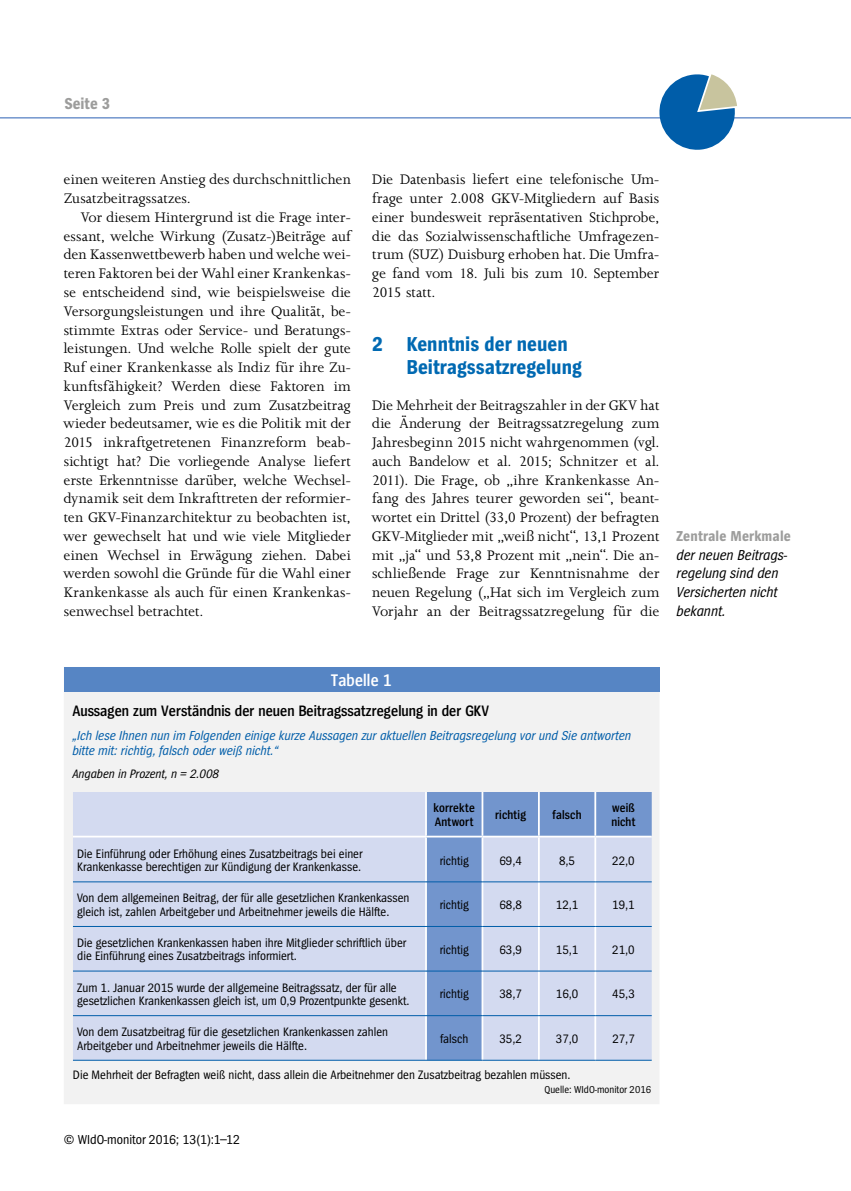
<style>
.page{position:relative;width:851px;height:1191px;background:#fff}
.page>*{position:absolute;margin:0;border:0;box-sizing:border-box;transform-origin:0 0}
.t1{font:700 21px/22.5px "Spiegel Cd";color:#0069b2}
.t2{font:600 17.55px "Spiegel Cd";letter-spacing:.01em;color:#fff}
.t3{font:700 16.5px "Spiegel Cd";color:#9d9d9c}
.t4{font:15.9px/18.8px "Joanna MT Pro";color:#000;text-align:justify}
.t5{font:600 15.75px "Spiegel Cd";color:#000}
.t6{font:italic 15px/18.8px "Spiegel Cd";color:#000}
.t7{font:700 15px "Spiegel Cd";letter-spacing:.01em;color:#9d9d9c}
.t8{font:italic 13.5px/15px "Spiegel Cd";color:#005da9}
.t9{font:13.5px "Spiegel Cd";color:#000}
.t10{font:12.75px/13.5px "Spiegel Cd";color:#000}
.t11{font:600 12.75px/13.5px "Spiegel Cd";letter-spacing:.01em;color:#000}
.t12{font:italic 12.75px "Spiegel Cd";color:#000}
.t13{font:10.5px "Spiegel Cd";color:#000}
</style>
<div class="page">
<hr style="left:0;top:117px;width:850px;height:2px;background:#7295cd">
<svg style="left:659px;top:74px;width:78px;height:76px"></svg>
<div style="left:64px;top:691px;width:595px;height:413px;background:#f2f2f2"></div>
<div style="left:64px;top:667px;width:595px;height:24px;background:#5685c4"></div>
<div style="left:73px;top:792px;width:352px;height:268px;background:#d3daf0"></div>
<svg style="left:427px;top:792px;width:224px;height:268px;background:#aec0e2"></svg>
<hr style="left:538px;top:837px;width:1px;height:44px;background:#fff">
<hr style="left:538px;top:882px;width:1px;height:44px;background:#fff">
<hr style="left:538px;top:926px;width:1px;height:44px;background:#fff">
<hr style="left:538px;top:971px;width:1px;height:44px;background:#fff">
<hr style="left:538px;top:1016px;width:1px;height:44px;background:#fff">
<hr style="left:538px;top:792px;width:1px;height:43px;background:#fff">
<hr style="left:594px;top:792px;width:2px;height:43px;background:#fff">
<hr style="left:594px;top:837px;width:2px;height:44px;background:#fff">
<hr style="left:594px;top:882px;width:2px;height:44px;background:#fff">
<hr style="left:594px;top:926px;width:2px;height:44px;background:#fff">
<hr style="left:594px;top:971px;width:2px;height:44px;background:#fff">
<hr style="left:594px;top:1016px;width:2px;height:44px;background:#fff">
<hr style="left:425px;top:792px;width:2px;height:43px;background:#fff">
<hr style="left:481px;top:792px;width:2px;height:43px;background:#fff">
<hr style="left:425px;top:837px;width:2px;height:44px;background:#fff">
<hr style="left:481px;top:837px;width:2px;height:44px;background:#fff">
<hr style="left:425px;top:882px;width:2px;height:44px;background:#fff">
<hr style="left:481px;top:882px;width:2px;height:44px;background:#fff">
<hr style="left:425px;top:926px;width:2px;height:44px;background:#fff">
<hr style="left:481px;top:926px;width:2px;height:44px;background:#fff">
<hr style="left:425px;top:971px;width:2px;height:44px;background:#fff">
<hr style="left:481px;top:971px;width:2px;height:44px;background:#fff">
<hr style="left:425px;top:1016px;width:2px;height:44px;background:#fff">
<hr style="left:481px;top:1016px;width:2px;height:44px;background:#fff">
<hr style="left:73px;top:835px;width:353px;height:2px;background:#fff">
<hr style="left:426px;top:835px;width:56px;height:2px;background:#fff">
<hr style="left:482px;top:835px;width:57px;height:2px;background:#fff">
<hr style="left:539px;top:835px;width:56px;height:2px;background:#fff">
<hr style="left:595px;top:835px;width:56px;height:2px;background:#fff">
<hr style="left:73px;top:926px;width:353px;height:1px;background:#005da9">
<hr style="left:426px;top:926px;width:56px;height:1px;background:#005da9">
<hr style="left:482px;top:926px;width:57px;height:1px;background:#005da9">
<hr style="left:539px;top:926px;width:56px;height:1px;background:#005da9">
<hr style="left:595px;top:926px;width:56px;height:1px;background:#005da9">
<hr style="left:73px;top:970px;width:353px;height:1px;background:#005da9">
<hr style="left:426px;top:970px;width:56px;height:1px;background:#005da9">
<hr style="left:482px;top:970px;width:57px;height:1px;background:#005da9">
<hr style="left:539px;top:970px;width:56px;height:1px;background:#005da9">
<hr style="left:595px;top:970px;width:56px;height:1px;background:#005da9">
<hr style="left:73px;top:1015px;width:353px;height:1px;background:#005da9">
<hr style="left:426px;top:1015px;width:56px;height:1px;background:#005da9">
<hr style="left:482px;top:1015px;width:57px;height:1px;background:#005da9">
<hr style="left:539px;top:1015px;width:56px;height:1px;background:#005da9">
<hr style="left:595px;top:1015px;width:56px;height:1px;background:#005da9">
<hr style="left:73px;top:1060px;width:353px;height:1px;background:#005da9">
<hr style="left:426px;top:1060px;width:56px;height:1px;background:#005da9">
<hr style="left:482px;top:1060px;width:57px;height:1px;background:#005da9">
<hr style="left:539px;top:1060px;width:56px;height:1px;background:#005da9">
<hr style="left:595px;top:1060px;width:56px;height:1px;background:#005da9">
<hr style="left:73px;top:881px;width:353px;height:1px;background:#005da9">
<hr style="left:426px;top:881px;width:56px;height:1px;background:#005da9">
<hr style="left:482px;top:881px;width:57px;height:1px;background:#005da9">
<hr style="left:539px;top:881px;width:56px;height:1px;background:#005da9">
<hr style="left:595px;top:881px;width:56px;height:1px;background:#005da9">
<p class="t3" style="left:64px;top:95px;width:47px">Seite 3</p>
<p class="t4" style="left:64px;top:170px;width:289px">einen weiteren Anstieg des durchschnittlichen<br>Zusatzbeitragssatzes.</p>
<p class="t4" style="left:64px;top:207px;width:289px;text-indent:17px">Vor diesem Hintergrund ist die Frage inter&shy;essant, welche Wirkung (Zusatz-)Beiträge auf den Kassenwettbewerb haben und welche wei&shy;teren Faktoren bei der Wahl einer Krankenkas&shy;se entscheidend sind, wie beispielsweise die Versorgungsleistungen und ihre Qualität, be&shy;stimmte Extras oder Service- und Beratungs&shy;leistungen. Und welche Rolle spielt der gute Ruf einer Krankenkasse als Indiz für ihre Zu&shy;kunftsfähigkeit? Werden diese Faktoren im Vergleich zum Preis und zum Zusatzbeitrag wieder bedeutsamer, wie es die Politik mit der 2015 inkraftgetretenen Finanzreform beab&shy;sichtigt hat? Die vorliegende Analyse liefert erste Erkenntnisse darüber, welche Wechsel&shy;dynamik seit dem Inkrafttreten der reformier&shy;ten GKV-Finanzarchitektur zu beobachten ist, wer gewechselt hat und wie viele Mitglieder einen Wechsel in Erwägung ziehen. Dabei werden sowohl die Gründe für die Wahl einer Krankenkasse als auch für einen Krankenkas&shy;senwechsel betrachtet.</p>
<p class="t4" style="left:372px;top:170px;width:289px">Die Datenbasis liefert eine telefonische Um&shy;frage unter 2.008 GKV-Mitgliedern auf Basis einer bundesweit repräsentativen Stichprobe, die das Sozialwissenschaftliche Umfragezen&shy;trum (SUZ) Duisburg erhoben hat. Die Umfra&shy;ge fand vom 18. Juli bis zum 10. September 2015 statt.</p>
<h1 class="t1" style="left:406px;top:333px;width:177px;text-indent:-34px">2 Kenntnis der neuen<br>Beitragssatzregelung</h1>
<p class="t4" style="left:372px;top:395px;width:289px">Die Mehrheit der Beitragszahler in der GKV hat die Änderung der Beitragssatzregelung zum Jahresbeginn 2015 nicht wahrgenommen (vgl. auch Bandelow et al. 2015; Schnitzer et al.<br>2011). Die Frage, ob „ihre Krankenkasse An&shy;fang des Jahres teurer geworden sei“, beant&shy;wortet ein Drittel (33,0 Prozent) der befragten GKV-Mitglieder mit „weiß nicht“, 13,1 Prozent mit „ja“ und 53,8 Prozent mit „nein“. Die an&shy;schließende Frage zur Kenntnisnahme der neuen Regelung („Hat sich im Vergleich zum Vorjahr an der Beitragssatzregelung für die</p>
<p class="t7" style="left:676px;top:528px;width:116px">Zentrale Merkmale</p>
<p class="t6" style="left:676px;top:546px;width:112px">der neuen Beitrags&shy;regelung sind den<br>Versicherten nicht bekannt.</p>
<p class="t2" style="left:331px;top:671px;width:63px">Tabelle 1</p>
<p class="t5" style="left:72px;top:703px;width:418px">Aussagen zum Verständnis der neuen Beitragssatzregelung in der GKV</p>
<p class="t8" style="left:72px;top:728px;width:560px">„Ich lese Ihnen nun im Folgenden einige kurze Aussagen zur aktuellen Beitragsregelung vor und Sie antworten bitte mit: richtig, falsch oder weiß nicht.“</p>
<p class="t12" style="left:72px;top:767px;width:148px">Angaben in Prozent, n = 2.008</p>
<p class="t11" style="left:433px;top:802px;width:43px">korrekte<br>Antwort</p>
<p class="t11" style="left:495px;top:808px;width:33px">richtig</p>
<p class="t11" style="left:552px;top:808px;width:30px">falsch</p>
<p class="t11" style="left:611px;top:802px;width:26px">weiß nicht</p>
<p class="t10" style="left:77px;top:847px;width:287px">Die Einführung oder Erhöhung eines Zusatzbeitrags bei einer<br>Krankenkasse berechtigen zur Kündigung der Krankenkasse.</p>
<p class="t10" style="left:439px;top:854px;width:30px">richtig</p>
<p class="t10" style="left:499px;top:854px;width:24px">69,4</p>
<p class="t10" style="left:559px;top:854px;width:18px">8,5</p>
<p class="t10" style="left:612px;top:854px;width:24px">22,0</p>
<p class="t10" style="left:77px;top:891px;width:333px">Von dem allgemeinen Beitrag, der für alle gesetzlichen Krankenkassen gleich ist, zahlen Arbeitgeber und Arbeitnehmer jeweils die Hälfte.</p>
<p class="t10" style="left:439px;top:898px;width:30px">richtig</p>
<p class="t10" style="left:499px;top:898px;width:24px">68,8</p>
<p class="t10" style="left:555px;top:898px;width:24px">12,1</p>
<p class="t10" style="left:612px;top:898px;width:24px">19,1</p>
<p class="t10" style="left:77px;top:936px;width:330px">Die gesetzlichen Krankenkassen haben ihre Mitglieder schriftlich über die Einführung eines Zusatzbeitrags informiert.</p>
<p class="t10" style="left:440px;top:943px;width:30px">richtig</p>
<p class="t10" style="left:499px;top:943px;width:24px">63,9</p>
<p class="t10" style="left:555px;top:943px;width:24px">15,1</p>
<p class="t10" style="left:612px;top:943px;width:24px">21,0</p>
<p class="t10" style="left:77px;top:981px;width:334px">Zum 1. Januar 2015 wurde der allgemeine Beitragssatz, der für alle gesetzlichen Krankenkassen gleich ist, um 0,9 Prozentpunkte gesenkt.</p>
<p class="t10" style="left:440px;top:987px;width:30px">richtig</p>
<p class="t10" style="left:499px;top:987px;width:24px">38,7</p>
<p class="t10" style="left:555px;top:987px;width:24px">16,0</p>
<p class="t10" style="left:612px;top:987px;width:24px">45,3</p>
<p class="t10" style="left:77px;top:1025px;width:312px">Von dem Zusatzbeitrag für die gesetzlichen Krankenkassen zahlen<br>Arbeitgeber und Arbeitnehmer jeweils die Hälfte.</p>
<p class="t10" style="left:440px;top:1032px;width:30px">falsch</p>
<p class="t10" style="left:499px;top:1032px;width:24px">35,2</p>
<p class="t10" style="left:556px;top:1032px;width:24px">37,0</p>
<p class="t10" style="left:612px;top:1032px;width:24px">27,7</p>
<p class="t10" style="left:73px;top:1068px;width:499px">Die Mehrheit der Befragten weiß nicht, dass allein die Arbeitnehmer den Zusatzbeitrag bezahlen müssen.</p>
<p class="t13" style="left:544px;top:1084px;width:108px">Quelle: WIdO-monitor 2016</p>
<p class="t9" style="left:64px;top:1132px;width:178px">© WIdO-monitor 2016; 13(1):1–12</p>
</div>
